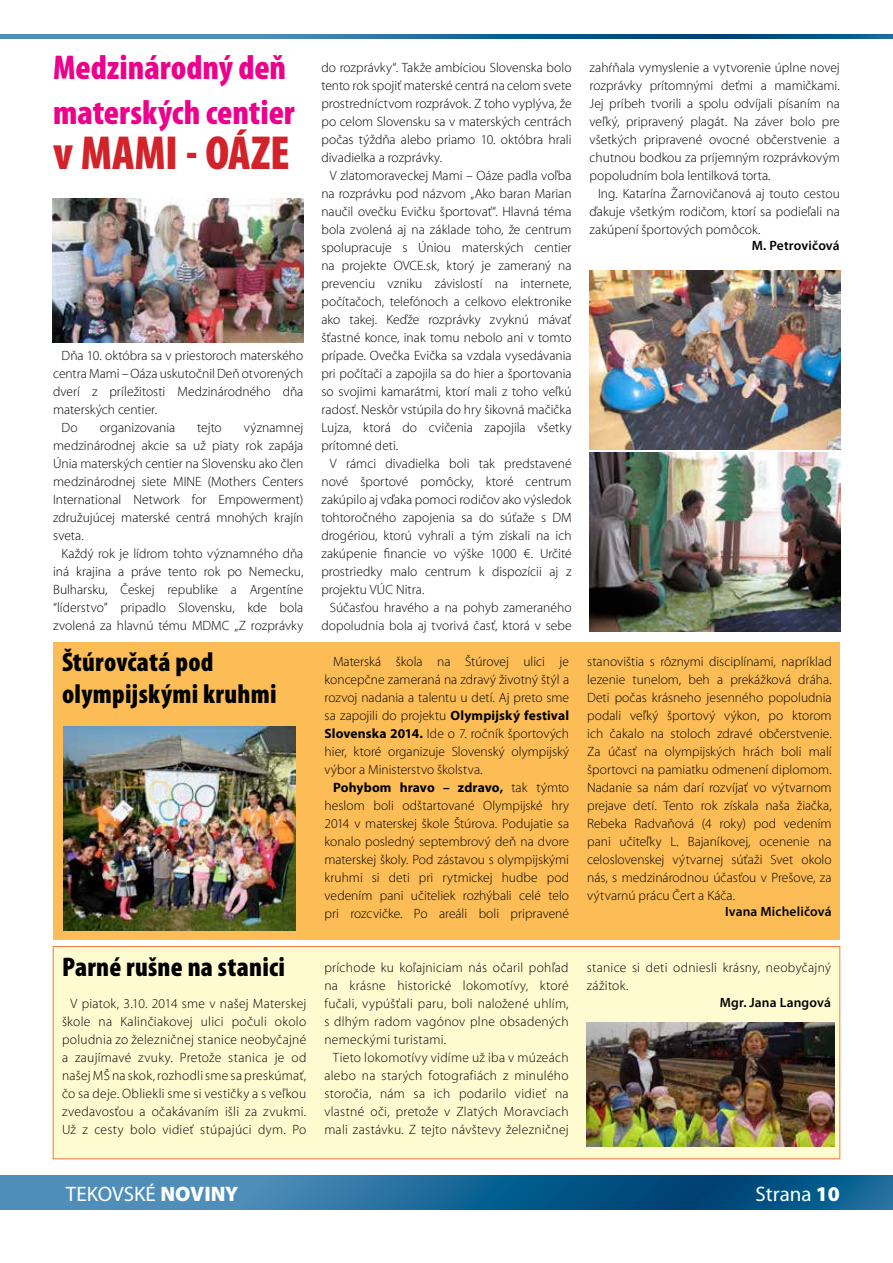
<style>
.page{position:relative;width:893px;height:1263px;background:#fff}
.page>*{position:absolute;margin:0;border:0;box-sizing:border-box;transform-origin:0 0}
.t1{font:900 condensed 48px "Mini Pro";letter-spacing:-.01em;color:#d2232a}
.t2{font:900 condensed 34.5px/45px "Mini Pro";color:#ec008c}
.t3{font:900 condensed 27px/32.4px "Mini Pro";letter-spacing:.01em;color:#000}
.t4{font:21px "Mini Pro";color:#fff}
.t5{font:300 13.5px/18px "Mini Pro";letter-spacing:.005em;color:#000;text-align:justify}
.t6{font:600 13.5px "Mini Pro";letter-spacing:.01em;color:#000}
.s1{font-weight:700}
.s2{font-weight:900}
</style>
<div class="page">
<svg style="left:0;top:1176px;width:893px;height:34px;background:#236d9b"></svg>
<svg style="left:0;top:34px;width:893px;height:4px;background:#246d9c"></svg>
<div style="left:54px;top:642px;width:786px;height:298px;background:#fdbd56"></div>
<div style="left:53px;top:946px;width:787px;height:213px;background:#fffbd0"></div>
<div style="left:53px;top:946px;width:787px;height:213px;border:1px solid #f4783e"></div>
<img style="left:587px;top:1022px;width:247px;height:125px">
<img style="left:63px;top:726px;width:233px;height:204px">
<img style="left:53px;top:198px;width:250px;height:145px">
<img style="left:590px;top:270px;width:250px;height:179px">
<img style="left:590px;top:452px;width:250px;height:179px">
<h2 class="t2" style="left:53px;top:45px;width:243px">Medzinárodný deň materských centier</h2>
<h1 class="t1" style="left:53px;top:126px;width:238px">v MAMI - OÁZE</h1>
<p class="t5" style="left:62px;top:347px;width:243px">Dňa 10. októbra sa v priestoroch materského</p>
<p class="t5" style="left:53px;top:365px;width:252px">centra Mami – Oáza uskutočnil Deň otvorených</p>
<p class="t5" style="left:53px;top:383px;width:252px">dverí z príležitosti Medzinárodného dňa</p>
<p class="t5" style="left:53px;top:401px;width:105px">materských centier.</p>
<p class="t5" style="left:62px;top:419px;width:18px">Do</p>
<p class="t5" style="left:100px;top:419px;width:77px">organizovania</p>
<p class="t5" style="left:197px;top:419px;width:26px">tejto</p>
<p class="t5" style="left:53px;top:419px;width:252px;text-indent:191px">významnej medzinárodnej akcie sa už piaty rok zapája Únia materských centier na Slovensku ako člen medzinárodnej siete MINE (Mothers Centers International Network for Empowerment) združujúcej materské centrá mnohých krajín sveta.</p>
<p class="t5" style="left:53px;top:545px;width:252px;text-indent:9px">Každý rok je lídrom tohto významného dňa iná krajina a práve tento rok po Nemecku, Bulharsku, Českej republike a Argentíne “líderstvo” pripadlo Slovensku, kde bola zvolená za hlavnú tému MDMC „Z rozprávky</p>
<p class="t5" style="left:321px;top:59px;width:252px">do rozprávky“. Takže ambíciou Slovenska bolo tento rok spojiť materské centrá na celom svete prostredníctvom rozprávok. Z toho vyplýva, že po celom Slovensku sa v materských centrách počas týždňa alebo priamo 10. októbra hrali divadielka a rozprávky.</p>
<p class="t5" style="left:321px;top:167px;width:252px;text-indent:9px">V zlatomoraveckej Mami – Oáze padla voľba na rozprávku pod názvom „Ako baran Marian naučil ovečku Evičku športovať“. Hlavná téma bola zvolená aj na základe toho, že centrum spolupracuje s Úniou materských centier na projekte OVCE.sk, ktorý je zameraný na prevenciu vzniku závislostí na internete, počítačoch, telefónoch a celkovo elektronike ako takej. Keďže rozprávky zvyknú mávať šťastné konce, inak tomu nebolo ani v tomto prípade. Ovečka Evička sa vzdala vysedávania pri počítači a zapojila sa do hier a športovania so svojimi kamarátmi, ktorí mali z toho veľkú radosť. Neskôr vstúpila do hry šikovná mačička Lujza, ktorá do cvičenia zapojila všetky prítomné deti.</p>
<p class="t5" style="left:321px;top:455px;width:252px;text-indent:9px">V rámci divadielka boli tak predstavené nové športové pomôcky, ktoré centrum zakúpilo aj vďaka pomoci rodičov ako výsledok tohtoročného zapojenia sa do súťaže s DM drogériou, ktorú vyhrali a tým získali na ich zakúpenie financie vo výške 1000 €. Určité prostriedky malo centrum k dispozícii aj z projektu VÚC Nitra.</p>
<p class="t5" style="left:321px;top:599px;width:252px;text-align:right">Súčasťou hravého a na pohyb zameraného dopoludnia bola aj tvorivá časť, ktorá v sebe</p>
<h3 class="t3" style="left:62px;top:646px;width:216px">Štúrovčatá pod olympijskými kruhmi</h3>
<p class="t5" style="left:325px;top:653px;width:246px;text-indent:9px">Materská škola na Štúrovej ulici je koncepčne zameraná na zdravý životný štýl a rozvoj nadania a talentu u detí. Aj preto sme sa zapojili do projektu <span class="s1">Olympijský festival Slovenska 2014.</span> Ide o 7. ročník športových hier, ktoré organizuje Slovenský olympijský výbor a Ministerstvo školstva.</p>
<p class="t5" style="left:325px;top:779px;width:246px;text-indent:9px"><span class="s1">Pohybom hravo – zdravo,</span> tak týmto heslom boli odštartované Olympijské hry 2014 v materskej škole Štúrova. Podujatie sa konalo posledný septembrový deň na dvore materskej školy. Pod zástavou s olympijskými kruhmi si deti pri rytmickej hudbe pod vedením pani učiteliek rozhýbali celé telo pri rozcvičke. Po areáli boli pripravené</p>
<h3 class="t3" style="left:62px;top:951px;width:224px">Parné rušne na stanici</h3>
<p class="t5" style="left:62px;top:995px;width:246px;text-indent:9px">V piatok, 3.10. 2014 sme v našej Materskej škole na Kalinčiakovej ulici počuli okolo poludnia zo železničnej stanice neobyčajné a zaujímavé zvuky. Pretože stanica je od našej MŠ na skok, rozhodli sme sa preskúmať, čo sa deje. Obliekli sme si vestičky a s veľkou zvedavosťou a očakávaním išli za zvukmi.<br>Už z cesty bolo vidieť stúpajúci dym. Po</p>
<p class="t5" style="left:324px;top:959px;width:246px">príchode ku koľajniciam nás očaril pohľad na krásne historické lokomotívy, ktoré fučali, vypúšťali paru, boli naložené uhlím, s dlhým radom vagónov plne obsadených nemeckými turistami.</p>
<p class="t5" style="left:324px;top:1049px;width:246px;text-indent:9px">Tieto lokomotívy vidíme už iba v múzeách alebo na starých fotografiách z minulého storočia, nám sa ich podarilo vidieť na vlastné oči, pretože v Zlatých Moravciach mali zastávku. Z tejto návštevy železničnej</p>
<p class="t5" style="left:590px;top:59px;width:252px">zahŕňala vymyslenie a vytvorenie úplne novej rozprávky prítomnými deťmi a mamičkami.<br>Jej príbeh tvorili a spolu odvíjali písaním na veľký, pripravený plagát. Na záver bolo pre všetkých pripravené ovocné občerstvenie a chutnou bodkou za príjemným rozprávkovým popoludním bola lentilková torta.</p>
<p class="t5" style="left:590px;top:184px;width:252px;text-indent:9px">Ing. Katarína Žarnovičanová aj touto cestou ďakuje všetkým rodičom, ktorí sa podieľali na zakúpení športových pomôcok.</p>
<p class="t6" style="left:752px;top:238px;width:90px">M. Petrovičová</p>
<p class="t5" style="left:587px;top:653px;width:246px">stanovištia s rôznymi disciplínami, napríklad lezenie tunelom, beh a prekážková dráha.<br>Deti počas krásneho jesenného popoludnia podali veľký športový výkon, po ktorom ich čakalo na stoloch zdravé občerstvenie.<br>Za účasť na olympijských hrách boli malí športovci na pamiatku odmenení diplomom.<br>Nadanie sa nám darí rozvíjať vo výtvarnom prejave detí. Tento rok získala naša žiačka, Rebeka Radvaňová (4 roky) pod vedením pani učiteľky L. Bajaníkovej, ocenenie na celoslovenskej výtvarnej súťaži Svet okolo nás, s medzinárodnou účasťou v Prešove, za výtvarnú prácu Čert a Káča.</p>
<p class="t6" style="left:725px;top:904px;width:108px">Ivana Micheličová</p>
<p class="t5" style="left:587px;top:959px;width:246px">stanice si deti odniesli krásny, neobyčajný zážitok.</p>
<p class="t6" style="left:720px;top:994px;width:113px">Mgr. Jana Langová</p>
<h3 class="t4" style="left:66px;top:1182px;width:174px">TEKOVSKÉ <span class="s2">NOVINY</span></h3>
<h3 class="t4" style="left:756px;top:1182px;width:86px">Strana <span class="s2">10</span></h3>
</div>
